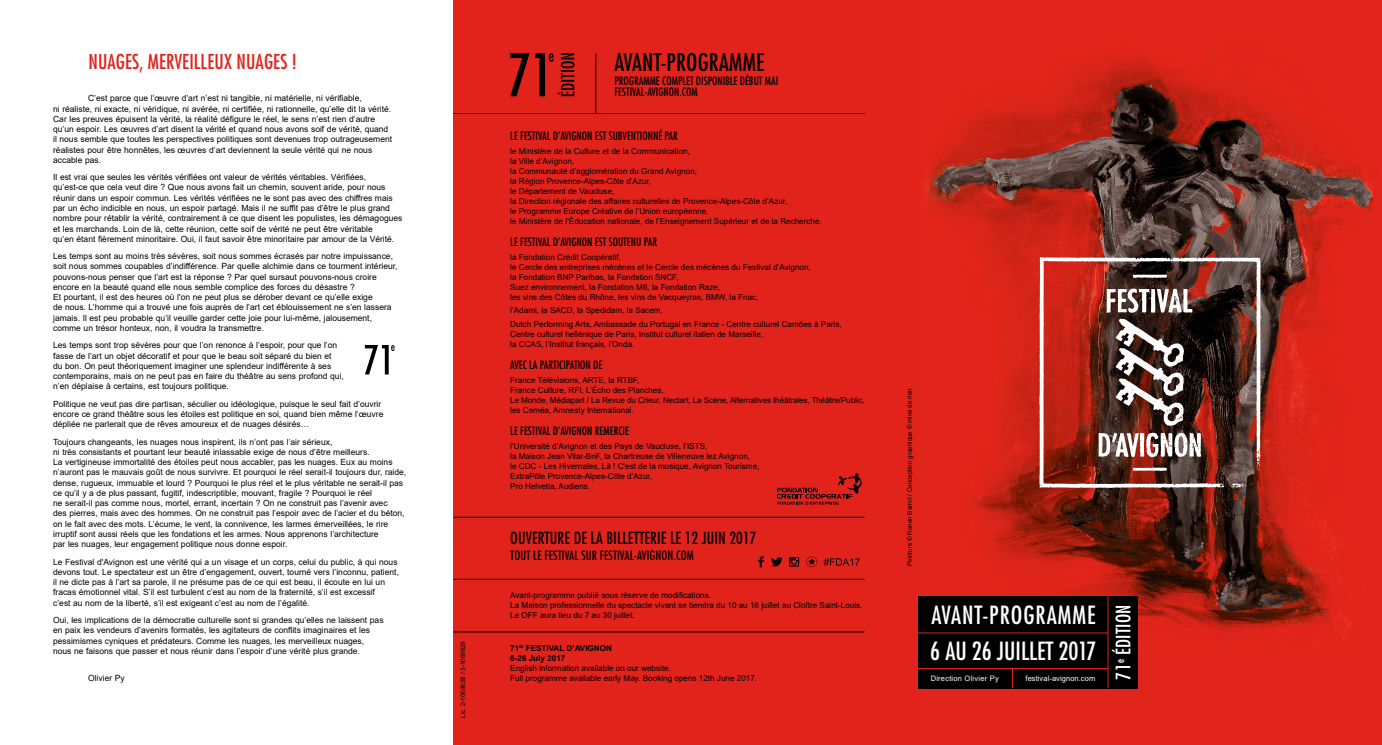
<style>
.page{position:relative;width:1382px;height:745px;background:#fff}
.page>*{position:absolute;margin:0;border:0;box-sizing:border-box;transform-origin:0 0}
.t1{font:condensed 24.38px "Futura LT";letter-spacing:.005em;color:#fff}
.t2{font:condensed 24.38px "Futura LT";letter-spacing:.04em;color:#fff}
.t3{font:condensed 23.75px "Futura LT";letter-spacing:.01em;color:#000}
.t4{font:condensed 20px "Futura LT";letter-spacing:.005em;color:#e2231b}
.t5{font:condensed 19.38px "Futura LT";letter-spacing:.01em;color:#fff}
.t6{font:condensed 16.25px "Futura LT";letter-spacing:.005em;color:#000}
.t7{font:condensed 12.5px "Futura LT";letter-spacing:.005em;color:#000}
.t8{font:condensed 11.25px/11.2px "Futura LT";color:#000}
.t9{font:8.5px/10.2px "Arial";color:#000}
.t10{font:8.12px/10px "Arial";color:#000}
.t11{font:700 8.12px/10px "Arial";color:#000}
.t12{font:7.5px "Arial";letter-spacing:.02em;color:#fff}
.t13{font:6.25px "Arial";color:#000}
</style>
<div class="page">
<img style="left:918px;top:0;width:464px;height:744px">
<div style="left:454px;top:0;width:464px;height:744px;background:#e2231b"></div>
<svg style="left:777px;top:473px;width:85px;height:31px"></svg>
<svg style="left:758px;top:556px;width:6px;height:11px"></svg>
<svg style="left:806px;top:556px;width:11px;height:10px"></svg>
<svg style="left:771px;top:557px;width:12px;height:10px"></svg>
<svg style="left:789px;top:557px;width:10px;height:9px"></svg>
<svg style="left:824px;top:558px;width:36px;height:7px"></svg>
<svg style="left:510px;top:53px;width:64px;height:43px"></svg>
<hr style="left:454px;top:113px;width:411px;height:1px;background:#000">
<hr style="left:454px;top:516px;width:411px;height:1px;background:#000">
<hr style="left:454px;top:578px;width:411px;height:1px;background:#000">
<hr style="left:454px;top:631px;width:411px;height:1px;background:#000">
<hr style="left:595px;top:53px;width:1px;height:60px;background:#000">
<svg style="left:365px;top:345px;width:30px;height:29px"></svg>
<svg style="left:1039px;top:257px;width:222px;height:230px;background:#7b362c"></svg>
<svg style="left:1231px;top:483px;width:22px;height:4px"></svg>
<svg style="left:1133px;top:274px;width:34px;height:4px"></svg>
<svg style="left:1133px;top:467px;width:34px;height:3px"></svg>
<svg style="left:1098px;top:432px;width:103px;height:25px"></svg>
<svg style="left:1106px;top:288px;width:86px;height:137px"></svg>
<div style="left:918px;top:595px;width:220px;height:92px;background:#000"></div>
<hr style="left:918px;top:632px;width:190px;height:1px;background:#e2231b">
<hr style="left:1107px;top:595px;width:1px;height:92px;background:#e2231b">
<hr style="left:918px;top:667px;width:190px;height:1px;background:#e2231b">
<svg style="left:1012px;top:668px;width:1px;height:19px"></svg>
<h3 class="t4" style="left:89px;top:50px;width:210px">NUAGES, MERVEILLEUX NUAGES !</h3>
<p class="t9" style="left:53px;top:93px;width:340px;text-indent:35px">C’est parce que l’œuvre d’art n’est ni tangible, ni matérielle, ni vérifiable,<br>ni réaliste, ni exacte, ni véridique, ni avérée, ni certifiée, ni rationnelle, qu’elle dit la vérité.<br>Car les preuves épuisent la vérité, la réalité défigure le réel, le sens n’est rien d’autre qu’un espoir. Les œuvres d’art disent la vérité et quand nous avons soif de vérité, quand il nous semble que toutes les perspectives politiques sont devenues trop outrageusement réalistes pour être honnêtes, les œuvres d’art deviennent la seule vérité qui ne nous accable pas.</p>
<p class="t9" style="left:53px;top:172px;width:351px">Il est vrai que seules les vérités vérifiées ont valeur de vérités véritables. Vérifiées, qu’est-ce que cela veut dire ? Que nous avons fait un chemin, souvent aride, pour nous réunir dans un espoir commun. Les vérités vérifiées ne le sont pas avec des chiffres mais par un écho indicible en nous, un espoir partagé. Mais il ne suffit pas d’être le plus grand nombre pour rétablir la vérité, contrairement à ce que disent les populistes, les démagogues et les marchands. Loin de là, cette réunion, cette soif de vérité ne peut être véritable<br>qu’en étant fièrement minoritaire. Oui, il faut savoir être minoritaire par amour de la Vérité.</p>
<p class="t9" style="left:53px;top:251px;width:346px">Les temps sont au moins très sévères, soit nous sommes écrasés par notre impuissance, soit nous sommes coupables d’indifférence. Par quelle alchimie dans ce tourment intérieur, pouvons-nous penser que l’art est la réponse ? Par quel sursaut pouvons-nous croire encore en la beauté quand elle nous semble complice des forces du désastre ?<br>Et pourtant, il est des heures où l'on ne peut plus se dérober devant ce qu’elle exige<br>de nous. L’homme qui a trouvé une fois auprès de l’art cet éblouissement ne s’en lassera jamais. Il est peu probable qu’il veuille garder cette joie pour lui-même, jalousement, comme un trésor honteux, non, il voudra la transmettre.</p>
<p class="t9" style="left:53px;top:340px;width:292px">Les temps sont trop sévères pour que l’on renonce à l’espoir, pour que l’on fasse de l’art un objet décoratif et pour que le beau soit séparé du bien et<br>du bon. On peut théoriquement imaginer une splendeur indifférente à ses contemporains, mais on ne peut pas en faire du théâtre au sens profond qui, n’en déplaise à certains, est toujours politique.</p>
<p class="t9" style="left:53px;top:398px;width:332px">Politique ne veut pas dire partisan, séculier ou idéologique, puisque le seul fait d’ouvrir encore ce grand théâtre sous les étoiles est politique en soi, quand bien même l’œuvre dépliée ne parlerait que de rêves amoureux et de nuages désirés…</p>
<p class="t9" style="left:53px;top:436px;width:355px">Toujours changeants, les nuages nous inspirent, ils n’ont pas l’air sérieux,<br>ni très consistants et pourtant leur beauté inlassable exige de nous d’être meilleurs.<br>La vertigineuse immortalité des étoiles peut nous accabler, pas les nuages. Eux au moins n’auront pas le mauvais goût de nous survivre. Et pourquoi le réel serait-il toujours dur, raide, dense, rugueux, immuable et lourd ? Pourquoi le plus réel et le plus véritable ne serait-il pas ce qu’il y a de plus passant, fugitif, indescriptible, mouvant, fragile ? Pourquoi le réel<br>ne serait-il pas comme nous, mortel, errant, incertain ? On ne construit pas l’avenir avec<br>des pierres, mais avec des hommes. On ne construit pas l’espoir avec de l’acier et du béton, on le fait avec des mots. L’écume, le vent, la connivence, les larmes émerveillées, le rire irruptif sont aussi réels que les fondations et les armes. Nous apprenons l’architecture<br>par les nuages, leur engagement politique nous donne espoir.</p>
<p class="t9" style="left:53px;top:556px;width:347px">Le Festival d'Avignon est une vérité qui a un visage et un corps, celui du public, à qui nous devons tout. Le spectateur est un être d’engagement, ouvert, tourné vers l’inconnu, patient, il ne dicte pas à l’art sa parole, il ne présume pas de ce qui est beau, il écoute en lui un fracas émotionnel vital. S’il est turbulent c’est au nom de la fraternité, s’il est excessif<br>c’est au nom de la liberté, s’il est exigeant c’est au nom de l’égalité.</p>
<p class="t9" style="left:53px;top:614px;width:332px">Oui, les implications de la démocratie culturelle sont si grandes qu’elles ne laissent pas en paix les vendeurs d’avenirs formatés, les agitateurs de conflits imaginaires et les pessimismes cyniques et prédateurs. Comme les nuages, les merveilleux nuages, nous ne faisons que passer et nous réunir dans l’espoir d’une vérité plus grande.</p>
<p class="t9" style="left:88px;top:672px;width:38px">Olivier Py</p>
<p class="t13" style="left:459px;top:717px;width:78px;rotate:-90deg">Lic. 2-1069628 / 3-1069629</p>
<h2 class="t3" style="left:614px;top:48px;width:152px">AVANT-PROGRAMME</h2>
<h3 class="t8" style="left:614px;top:75px;width:165px">PROGRAMME COMPLET DISPONIBLE DÉBUT MAI<br>FESTIVAL-AVIGNON.COM</h3>
<h3 class="t8" style="left:510px;top:130px;width:169px">LE FESTIVAL D’AVIGNON EST SUBVENTIONNÉ PAR</h3>
<p class="t10" style="left:510px;top:146px;width:313px">le Ministère de la Culture et de la Communication,<br>la Ville d’Avignon,<br>la Communauté d’agglomération du Grand Avignon,<br>la Région Provence-Alpes-Côte d’Azur,<br>le Département de Vaucluse,<br>la Direction régionale des affaires culturelles de Provence-Alpes-Côte d’Azur,<br>le Programme Europe Créative de l’Union européenne,<br>le Ministère de l’Éducation nationale, de l’Enseignement Supérieur et de la Recherche.</p>
<h3 class="t8" style="left:510px;top:236px;width:148px">LE FESTIVAL D’AVIGNON EST SOUTENU PAR</h3>
<p class="t10" style="left:510px;top:252px;width:302px">la Fondation Crédit Coopératif,<br>le Cercle des entreprises mécènes et le Cercle des mécènes du Festival d’Avignon, la Fondation BNP Paribas, la Fondation SNCF,<br>Suez environnement, la Fondation M6, la Fondation Raze,<br>les vins des Côtes du Rhône, les vins de Vacqueyras, BMW, la Fnac,</p>
<p class="t10" style="left:510px;top:303px;width:333px;line-height:13.5px">l’Adami, la SACD, la Spedidam, la Sacem,<br>Dutch Performing Arts, Ambassade du Portugal en France - Centre culturel Camões à Paris,</p>
<p class="t10" style="left:510px;top:329px;width:254px">Centre culturel hellénique de Paris, Institut culturel italien de Marseille, la CCAS, l’Institut français, l’Onda.</p>
<h3 class="t8" style="left:510px;top:359px;width:94px">AVEC LA PARTICIPATION DE</h3>
<p class="t10" style="left:510px;top:375px;width:356px">France Télévisions, ARTE, la RTBF,<br>France Culture, RFI, L’Écho des Planches,<br>Le Monde, Médiapart / La Revue du Crieur, Nectart, La Scène, Alternatives théâtrales, Théâtre/Public, les Ceméa, Amnesty International.</p>
<h3 class="t8" style="left:510px;top:425px;width:120px">LE FESTIVAL D’AVIGNON REMERCIE</h3>
<p class="t10" style="left:510px;top:440px;width:251px">l’Université d’Avignon et des Pays de Vaucluse, l’ISTS,<br>la Maison Jean Vilar-BnF, la Chartreuse de Villeneuve lez Avignon,<br>le CDC - Les Hivernales, Là ! C'est de la musique, Avignon Tourisme, ExtraPôle Provence-Alpes-Côte d’Azur,<br>Pro Helvetia, Audiens.</p>
<h3 class="t6" style="left:510px;top:527px;width:248px">OUVERTURE DE LA BILLETTERIE LE 12 JUIN 2017</h3>
<h3 class="t7" style="left:510px;top:547px;width:185px">TOUT LE FESTIVAL SUR FESTIVAL-AVIGNON.COM</h3>
<p class="t10" style="left:510px;top:590px;width:354px">Avant-programme publié sous réserve de modifications.<br>La Maison professionnelle du spectacle vivant se tiendra du 10 au 16 juillet au Cloître Saint-Louis.<br>Le OFF aura lieu du 7 au 30 juillet.</p>
<p class="t11" style="left:510px;top:643px;width:103px">71<sup>st</sup> FESTIVAL D’AVIGNON<br>6-26 July 2017</p>
<p class="t10" style="left:510px;top:662px;width:248px">English information available on our website.<br>Full programme available early May. Booking opens 12th June 2017.</p>
<p class="t13" style="left:905px;top:565px;width:179px;rotate:-90deg">Peinture © Ronan Barrot / Conception graphique © mine de rien</p>
<h1 class="t2" style="left:931px;top:600px;width:166px">AVANT-PROGRAMME</h1>
<h3 class="t5" style="left:1112px;top:679px;width:76px;rotate:-90deg">71<sup>e</sup> ÉDITION</h3>
<h1 class="t1" style="left:930px;top:635px;width:168px">6 AU 26 JUILLET 2017</h1>
<p class="t12" style="left:931px;top:672px;width:70px">Direction Olivier Py</p>
<p class="t12" style="left:1025px;top:672px;width:71px">festival-avignon.com</p>
</div>
